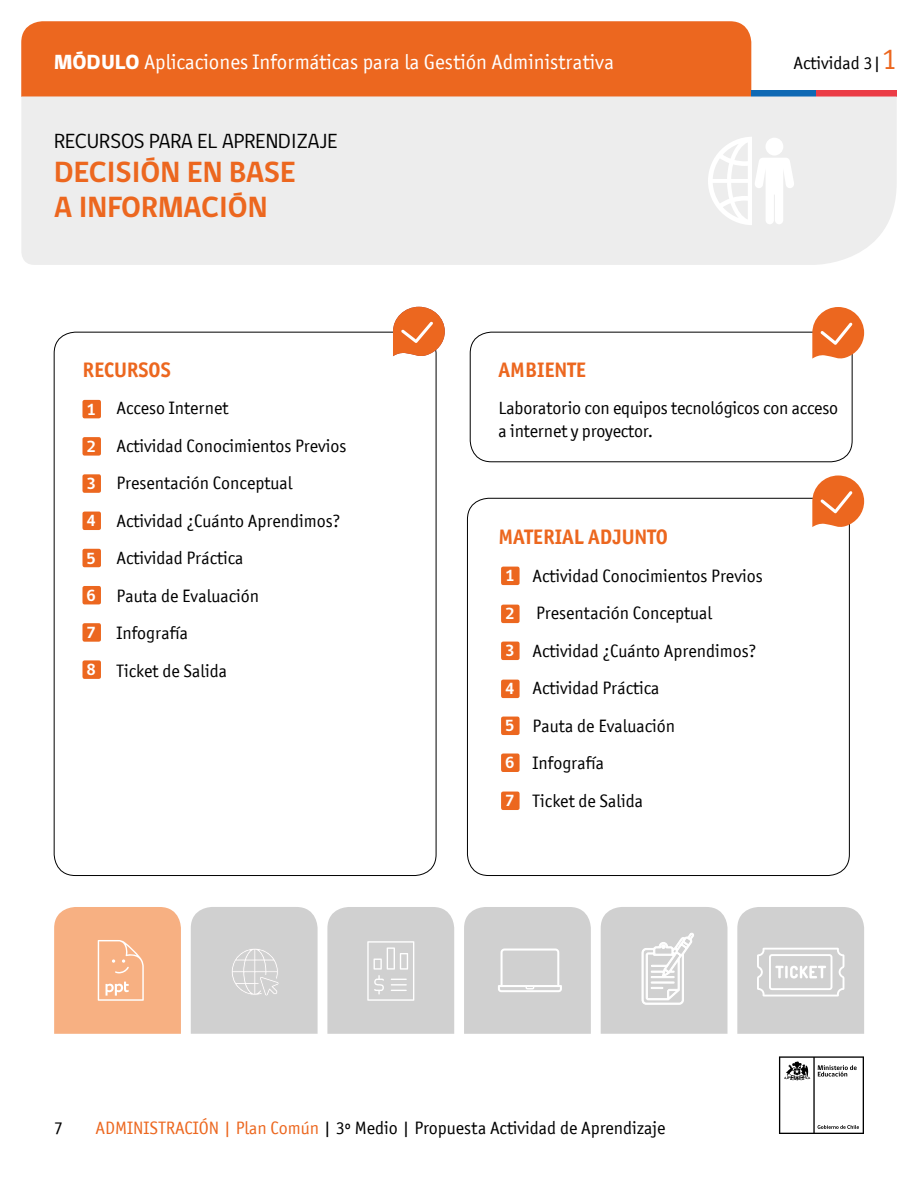
<style>
.page{position:relative;width:918px;height:1188px;background:#fff}
.page>*{position:absolute;margin:0;border:0;box-sizing:border-box;transform-origin:0 0}
.t1{font:700 30px/34.5px "gob CL";color:#ec671f}
.t2{font:21px "Officina San ITC";color:#fff}
.t3{font:700 21px "Officina San ITC";color:#ec671f}
.t4{font:21px "gob CL";color:#000}
.t5{font:18px/37.5px "Officina San ITC";color:#000}
.t6{font:700 16.5px "gob CL";color:#fff}
.s1{font-family:"gob CL";font-weight:800}
.s2{font-size:30px;color:#ec671f}
.s3{color:#ec671f}
</style>
<div class="page">
<svg style="left:779px;top:1056px;width:85px;height:78px"></svg>
<div style="left:21px;top:21px;width:730px;height:76px;background:#ec671f"></div>
<div style="left:751px;top:90px;width:65px;height:7px;background:#0f69b4"></div>
<div style="left:816px;top:90px;width:81px;height:7px;background:#eb3c46"></div>
<div style="left:470px;top:332px;width:382px;height:130px;border:1px solid #000;border-radius:21px"></div>
<div style="left:191px;top:907px;width:127px;height:127px;background:#d0d0d0"></div>
<div style="left:21px;top:97px;width:876px;height:168px;background:#ededed"></div>
<svg style="left:708px;top:137px;width:86px;height:88px"></svg>
<svg style="left:54px;top:907px;width:127px;height:127px;background:#f7b387"></svg>
<svg style="left:601px;top:907px;width:127px;height:127px;background:#d4d4d4"></svg>
<svg style="left:737px;top:907px;width:127px;height:127px;background:#d4d4d4"></svg>
<svg style="left:327px;top:907px;width:127px;height:127px;background:#d2d2d2"></svg>
<div style="left:464px;top:907px;width:127px;height:127px;background:#d0d0d0"></div>
<svg style="left:393px;top:307px;width:52px;height:51px"></svg>
<svg style="left:812px;top:307px;width:52px;height:53px"></svg>
<svg style="left:812px;top:475px;width:52px;height:54px"></svg>
<div style="left:82px;top:400px;width:19px;height:18px;background:#ec671f;border-radius:2px"></div>
<div style="left:82px;top:437px;width:19px;height:19px;background:#ec671f;border-radius:2px"></div>
<div style="left:82px;top:474px;width:19px;height:19px;background:#ec671f;border-radius:2px"></div>
<div style="left:82px;top:512px;width:19px;height:18px;background:#ec671f;border-radius:2px"></div>
<div style="left:82px;top:549px;width:19px;height:18px;background:#ec671f;border-radius:2px"></div>
<div style="left:82px;top:586px;width:19px;height:18px;background:#ec671f;border-radius:2px"></div>
<div style="left:82px;top:623px;width:19px;height:19px;background:#ec671f;border-radius:2px"></div>
<div style="left:82px;top:660px;width:19px;height:19px;background:#ec671f;border-radius:2px"></div>
<div style="left:501px;top:567px;width:19px;height:18px;background:#ec671f;border-radius:2px"></div>
<div style="left:501px;top:605px;width:19px;height:18px;background:#ec671f;border-radius:2px"></div>
<div style="left:501px;top:642px;width:19px;height:18px;background:#ec671f;border-radius:2px"></div>
<div style="left:501px;top:680px;width:19px;height:18px;background:#ec671f;border-radius:2px"></div>
<div style="left:501px;top:717px;width:19px;height:18px;background:#ec671f;border-radius:2px"></div>
<div style="left:501px;top:754px;width:19px;height:18px;background:#ec671f;border-radius:2px"></div>
<div style="left:501px;top:792px;width:19px;height:18px;background:#ec671f;border-radius:2px"></div>
<p class="t2" style="left:54px;top:50px;width:562px"><span class="s1">MÓDULO</span> Aplicaciones Informáticas para la Gestión Administrativa</p>
<p class="t5" style="left:794px;top:45px;width:105px">Actividad 3|<span class="s2">1</span></p>
<p class="t4" style="left:54px;top:127px;width:285px">RECURSOS PARA EL APRENDIZAJE</p>
<h1 class="t1" style="left:54px;top:156px;width:243px">DECISIÓN EN BASE<br>A INFORMACIÓN</h1>
<p class="t3" style="left:82px;top:357px;width:90px">RECURSOS</p>
<p class="t5" style="left:117px;top:389px;width:232px">Acceso Internet<br>Actividad Conocimientos Previos<br>Presentación Conceptual<br>Actividad ¿Cuánto Aprendimos?<br>Actividad Práctica<br>Pauta de Evaluación<br>Infografía<br>Ticket de Salida</p>
<p class="t6" style="left:87px;top:398px;width:11px">1</p>
<p class="t6" style="left:87px;top:435px;width:11px">2</p>
<p class="t6" style="left:87px;top:472px;width:11px">3</p>
<p class="t6" style="left:87px;top:510px;width:11px">4</p>
<p class="t6" style="left:87px;top:547px;width:11px">5</p>
<p class="t6" style="left:87px;top:584px;width:11px">6</p>
<p class="t6" style="left:87px;top:621px;width:11px">7</p>
<p class="t6" style="left:87px;top:659px;width:11px">8</p>
<p class="t3" style="left:499px;top:357px;width:89px">AMBIENTE</p>
<p class="t5" style="left:499px;top:397px;width:341px;line-height:22.5px">Laboratorio con equipos tecnológicos con acceso a internet y proyector.</p>
<p class="t3" style="left:499px;top:524px;width:171px">MATERIAL ADJUNTO</p>
<p class="t5" style="left:533px;top:557px;width:232px">Actividad Conocimientos Previos<br>Presentación Conceptual<br>Actividad ¿Cuánto Aprendimos?<br>Actividad Práctica<br>Pauta de Evaluación<br>Infografía<br>Ticket de Salida</p>
<p class="t6" style="left:505px;top:565px;width:11px">1</p>
<p class="t6" style="left:505px;top:603px;width:11px">2</p>
<p class="t6" style="left:505px;top:640px;width:11px">3</p>
<p class="t6" style="left:505px;top:678px;width:11px">4</p>
<p class="t6" style="left:505px;top:715px;width:11px">5</p>
<p class="t6" style="left:505px;top:752px;width:11px">6</p>
<p class="t6" style="left:505px;top:790px;width:11px">7</p>
<p class="t5" style="left:54px;top:1109px;width:10px">7</p>
<p class="t5" style="left:95px;top:1109px;width:572px"><span class="s3">ADMINISTRACIÓN | Plan Común</span> | 3º Medio | Propuesta Actividad de Aprendizaje</p>
</div>
